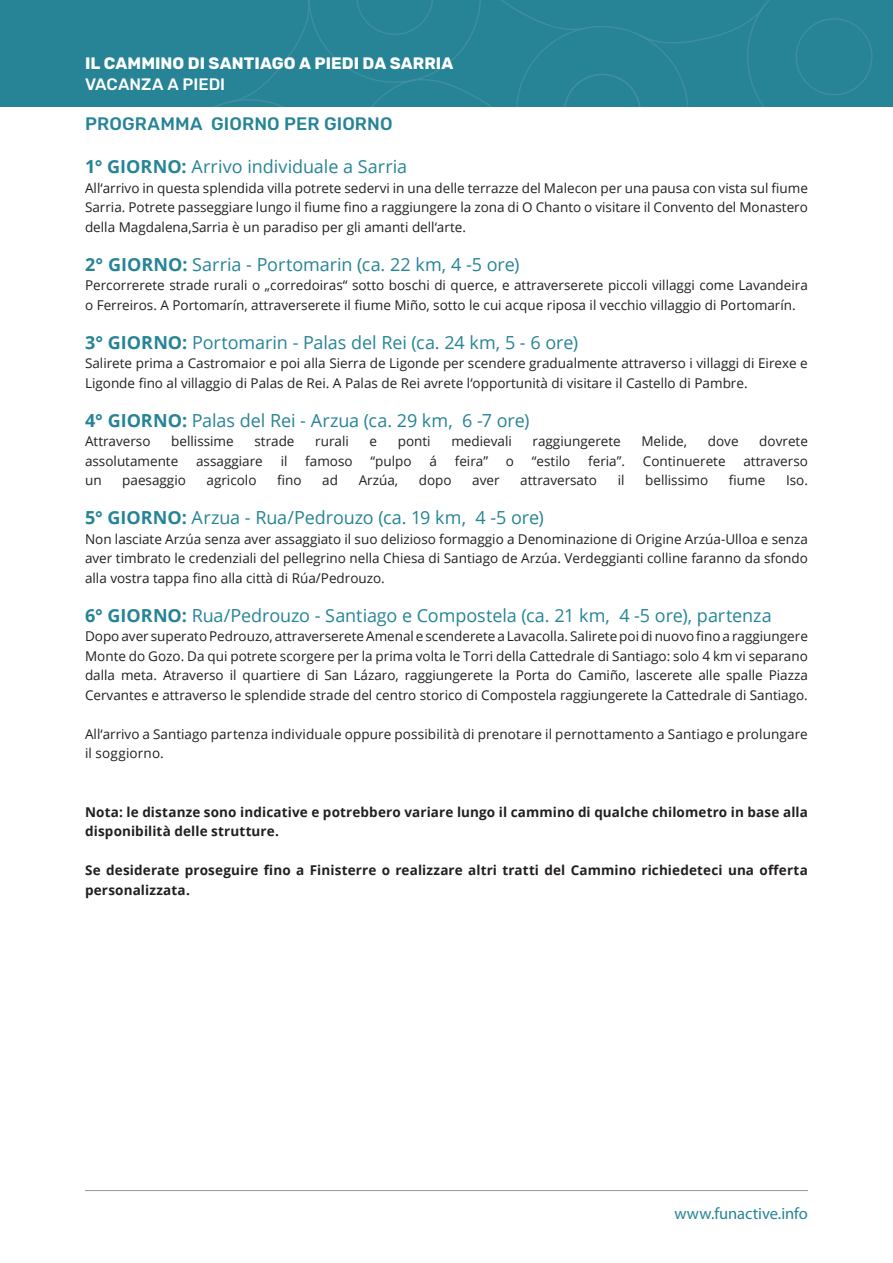
<style>
.page{position:relative;width:893px;height:1263px;background:#fff}
.page>*{position:absolute;margin:0;border:0;box-sizing:border-box;transform-origin:0 0}
.Stile_di_paragrafo_1{font:18px "Open Sans";letter-spacing:-.005em;color:#268496}
.Teaser_Rubik_medium{font:500 18px "Rubik";letter-spacing:.005em;color:#268496}
.t1{font:700 16.5px "Rubik";letter-spacing:.005em;color:#fff}
.t2{font:16.5px "Myriad Pro";letter-spacing:-.005em;color:#268496}
.t3{font:500 16.5px "Rubik";color:#fff}
.Stile_di_paragrafo_1-2{font:13.5px/19.5px "Open Sans";color:#231f20;text-align:justify}
.Stile_di_paragrafo_1-3{font:700 13.5px/19.5px "Open Sans";letter-spacing:.01em;color:#231f20}
.s1{font-weight:700}
</style>
<div class="page">
<div style="left:0;top:0;width:893px;height:106px;background:#268496"></div>
<svg style="left:216px;top:0;width:657px;height:106px"></svg>
<hr style="left:85px;top:1190px;width:723px;height:1px;background:#939598">
<p class="t1" style="left:85px;top:53px;width:370px">IL CAMMINO DI SANTIAGO A PIEDI DA SARRIA</p>
<p class="t3" style="left:85px;top:74px;width:142px">VACANZA A PIEDI</p>
<p class="Teaser_Rubik_medium" style="left:85px;top:113px;width:309px">PROGRAMMA GIORNO PER GIORNO</p>
<p class="Stile_di_paragrafo_1" style="left:85px;top:154px;width:324px"><span class="s1">1° GIORNO:</span> Arrivo individuale a Sarria</p>
<p class="Stile_di_paragrafo_1-2" style="left:85px;top:178px;width:724px">All‘arrivo in questa splendida villa potrete sedervi in una delle terrazze del Malecon per una pausa con vista sul fiume Sarria. Potrete passeggiare lungo il fiume fino a raggiungere la zona di O Chanto o visitare il Convento del Monastero della Magdalena,Sarria è un paradiso per gli amanti dell‘arte.</p>
<p class="Stile_di_paragrafo_1" style="left:85px;top:252px;width:436px"><span class="s1">2° GIORNO:</span> Sarria - Portomarin (ca. 22 km, 4 -5 ore)</p>
<p class="Stile_di_paragrafo_1-2" style="left:85px;top:275px;width:724px">Percorrerete strade rurali o „corredoiras“ sotto boschi di querce, e attraverserete piccoli villaggi come Lavandeira o Ferreiros. A Portomarín, attraverserete il fiume Miño, sotto le cui acque riposa il vecchio villaggio di Portomarín.</p>
<p class="Stile_di_paragrafo_1" style="left:85px;top:330px;width:495px"><span class="s1">3° GIORNO:</span> Portomarin - Palas del Rei (ca. 24 km, 5 - 6 ore)</p>
<p class="Stile_di_paragrafo_1-2" style="left:85px;top:353px;width:724px">Salirete prima a Castromaior e poi alla Sierra de Ligonde per scendere gradualmente attraverso i villaggi di Eirexe e<br>Ligonde fino al villaggio di Palas de Rei. A Palas de Rei avrete l‘opportunità di visitare il Castello di Pambre.</p>
<p class="Stile_di_paragrafo_1" style="left:85px;top:408px;width:446px"><span class="s1">4° GIORNO:</span> Palas del Rei - Arzua (ca. 29 km, 6 -7 ore)</p>
<p class="Stile_di_paragrafo_1-2" style="left:85px;top:431px;width:67px">Attraverso</p>
<p class="Stile_di_paragrafo_1-2" style="left:171px;top:431px;width:64px">bellissime</p>
<p class="Stile_di_paragrafo_1-2" style="left:254px;top:431px;width:42px">strade</p>
<p class="Stile_di_paragrafo_1-2" style="left:315px;top:431px;width:35px">rurali</p>
<p class="Stile_di_paragrafo_1-2" style="left:370px;top:431px;width:9px">e</p>
<p class="Stile_di_paragrafo_1-2" style="left:398px;top:431px;width:34px">ponti</p>
<p class="Stile_di_paragrafo_1-2" style="left:451px;top:431px;width:62px">medievali</p>
<p class="Stile_di_paragrafo_1-2" style="left:533px;top:431px;width:90px">raggiungerete</p>
<p class="Stile_di_paragrafo_1-2" style="left:641px;top:431px;width:47px">Melide,</p>
<p class="Stile_di_paragrafo_1-2" style="left:708px;top:431px;width:32px">dove</p>
<p class="Stile_di_paragrafo_1-2" style="left:759px;top:431px;width:50px">dovrete</p>
<p class="Stile_di_paragrafo_1-2" style="left:85px;top:451px;width:95px">assolutamente</p>
<p class="Stile_di_paragrafo_1-2" style="left:196px;top:451px;width:68px">assaggiare</p>
<p class="Stile_di_paragrafo_1-2" style="left:281px;top:451px;width:8px">il</p>
<p class="Stile_di_paragrafo_1-2" style="left:305px;top:451px;width:49px">famoso</p>
<p class="Stile_di_paragrafo_1-2" style="left:370px;top:451px;width:43px">“pulpo</p>
<p class="Stile_di_paragrafo_1-2" style="left:429px;top:451px;width:9px">á</p>
<p class="Stile_di_paragrafo_1-2" style="left:455px;top:451px;width:35px">feira”</p>
<p class="Stile_di_paragrafo_1-2" style="left:506px;top:451px;width:10px">o</p>
<p class="Stile_di_paragrafo_1-2" style="left:532px;top:451px;width:40px">“estilo</p>
<p class="Stile_di_paragrafo_1-2" style="left:588px;top:451px;width:38px">feria”.</p>
<p class="Stile_di_paragrafo_1-2" style="left:643px;top:451px;width:84px">Continuerete</p>
<p class="Stile_di_paragrafo_1-2" style="left:743px;top:451px;width:66px">attraverso</p>
<p class="Stile_di_paragrafo_1-2" style="left:85px;top:470px;width:18px">un</p>
<p class="Stile_di_paragrafo_1-2" style="left:122px;top:470px;width:65px">paesaggio</p>
<p class="Stile_di_paragrafo_1-2" style="left:207px;top:470px;width:51px">agricolo</p>
<p class="Stile_di_paragrafo_1-2" style="left:277px;top:470px;width:26px">fino</p>
<p class="Stile_di_paragrafo_1-2" style="left:322px;top:470px;width:17px">ad</p>
<p class="Stile_di_paragrafo_1-2" style="left:359px;top:470px;width:41px">Arzúa,</p>
<p class="Stile_di_paragrafo_1-2" style="left:419px;top:470px;width:34px">dopo</p>
<p class="Stile_di_paragrafo_1-2" style="left:472px;top:470px;width:29px">aver</p>
<p class="Stile_di_paragrafo_1-2" style="left:520px;top:470px;width:78px">attraversato</p>
<p class="Stile_di_paragrafo_1-2" style="left:618px;top:470px;width:8px">il</p>
<p class="Stile_di_paragrafo_1-2" style="left:645px;top:470px;width:65px">bellissimo</p>
<p class="Stile_di_paragrafo_1-2" style="left:729px;top:470px;width:38px">fiume</p>
<p class="Stile_di_paragrafo_1-2" style="left:786px;top:470px;width:23px">Iso.</p>
<p class="Stile_di_paragrafo_1" style="left:85px;top:505px;width:460px"><span class="s1">5° GIORNO:</span> Arzua - Rua/Pedrouzo (ca. 19 km, 4 -5 ore)</p>
<p class="Stile_di_paragrafo_1-2" style="left:85px;top:529px;width:724px">Non lasciate Arzúa senza aver assaggiato il suo delizioso formaggio a Denominazione di Origine Arzúa-Ulloa e senza aver timbrato le credenziali del pellegrino nella Chiesa di Santiago de Arzúa. Verdeggianti colline faranno da sfondo alla vostra tappa fino alla città di Rúa/Pedrouzo.</p>
<p class="Stile_di_paragrafo_1" style="left:85px;top:603px;width:688px"><span class="s1">6° GIORNO:</span> Rua/Pedrouzo - Santiago e Compostela (ca. 21 km, 4 -5 ore), partenza</p>
<p class="Stile_di_paragrafo_1-2" style="left:85px;top:626px;width:724px">Dopo aver superato Pedrouzo, attraverserete Amenal e scenderete a Lavacolla. Salirete poi di nuovo fino a raggiungere Monte do Gozo. Da qui potrete scorgere per la prima volta le Torri della Cattedrale di Santiago: solo 4 km vi separano dalla meta. Atraverso il quartiere di San Lázaro, raggiungerete la Porta do Camiño, lascerete alle spalle Piazza Cervantes e attraverso le splendide strade del centro storico di Compostela raggiungerete la Cattedrale di Santiago.</p>
<p class="Stile_di_paragrafo_1-2" style="left:85px;top:724px;width:724px">All‘arrivo a Santiago partenza individuale oppure possibilità di prenotare il pernottamento a Santiago e prolungare il soggiorno.</p>
<p class="Stile_di_paragrafo_1-3" style="left:85px;top:802px;width:724px">Nota: le distanze sono indicative e potrebbero variare lungo il cammino di qualche chilometro in base alla disponibilità delle strutture.</p>
<p class="Stile_di_paragrafo_1-3" style="left:85px;top:860px;width:724px">Se desiderate proseguire fino a Finisterre o realizzare altri tratti del Cammino richiedeteci una offerta personalizzata.</p>
<p class="t2" style="left:674px;top:1203px;width:135px">www.funactive.info</p>
</div>
